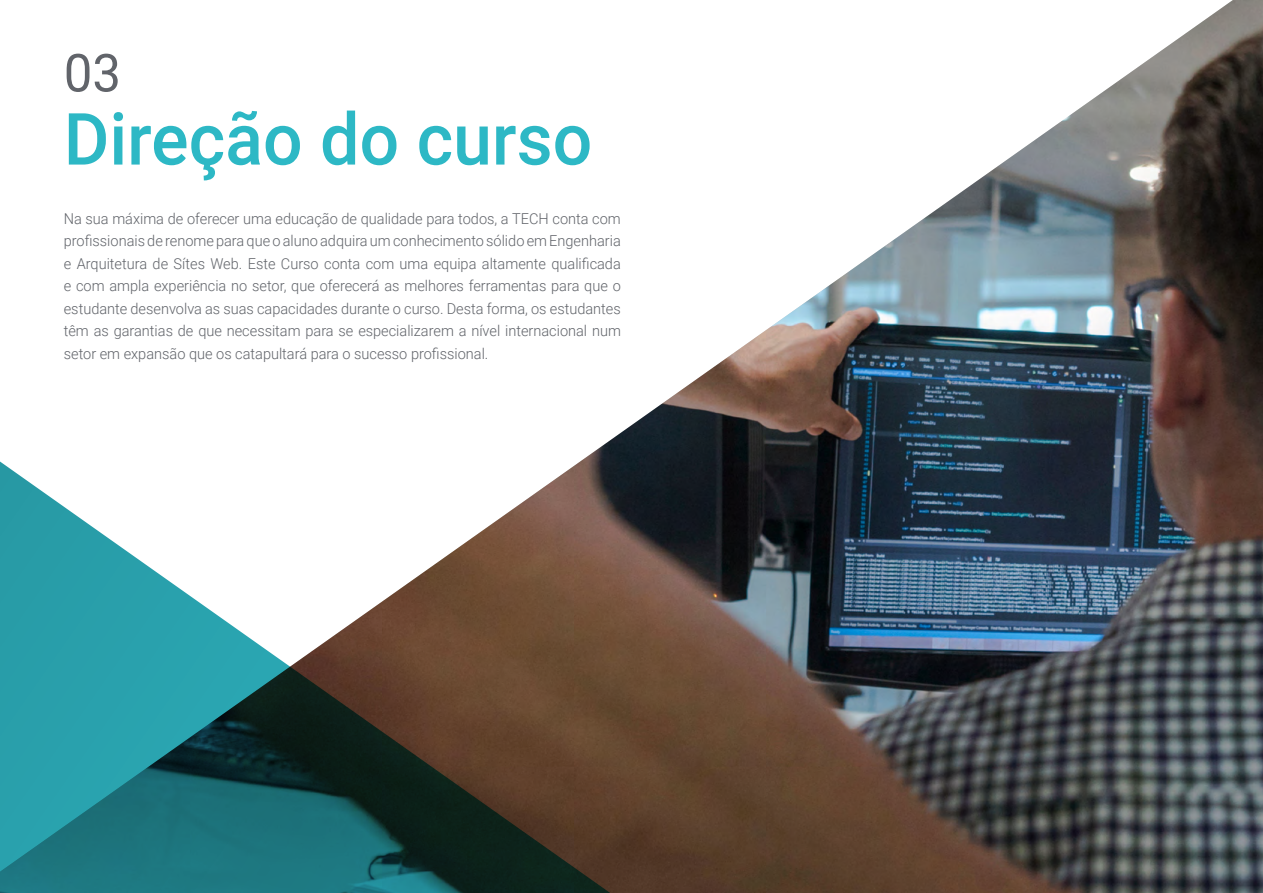
<style>
.page{position:relative;width:1263px;height:893px;background:#fff}
.page>*{position:absolute;margin:0;border:0;box-sizing:border-box;transform-origin:0 0}
.t1{font:500 72px "Roboto";color:#2db8c5}
.t2{font:52.5px "Roboto";color:#61646a}
.t3{font:300 15px/22.5px "Roboto";color:#61646a;text-align:justify}
</style>
<div class="page">
<img style="left:602px;top:0;width:661px;height:893px">
<svg style="left:0;top:446px;width:640px;height:447px"></svg>
<h2 class="t2" style="left:64px;top:36px;width:59px">03</h2>
<h1 class="t1" style="left:64px;top:89px;width:530px">Direção do curso</h1>
<p class="t3" style="left:64px;top:207px;width:559px">Na sua máxima de oferecer uma educação de qualidade para todos, a TECH conta com profissionais de renome para que o aluno adquira um conhecimento sólido em Engenharia e Arquitetura de Sítes Web. Este Curso conta com uma equipa altamente qualificada e com ampla experiência no setor, que oferecerá as melhores ferramentas para que o estudante desenvolva as suas capacidades durante o curso. Desta forma, os estudantes têm as garantias de que necessitam para se especializarem a nível internacional num setor em expansão que os catapultará para o sucesso profissional.</p>
</div>
